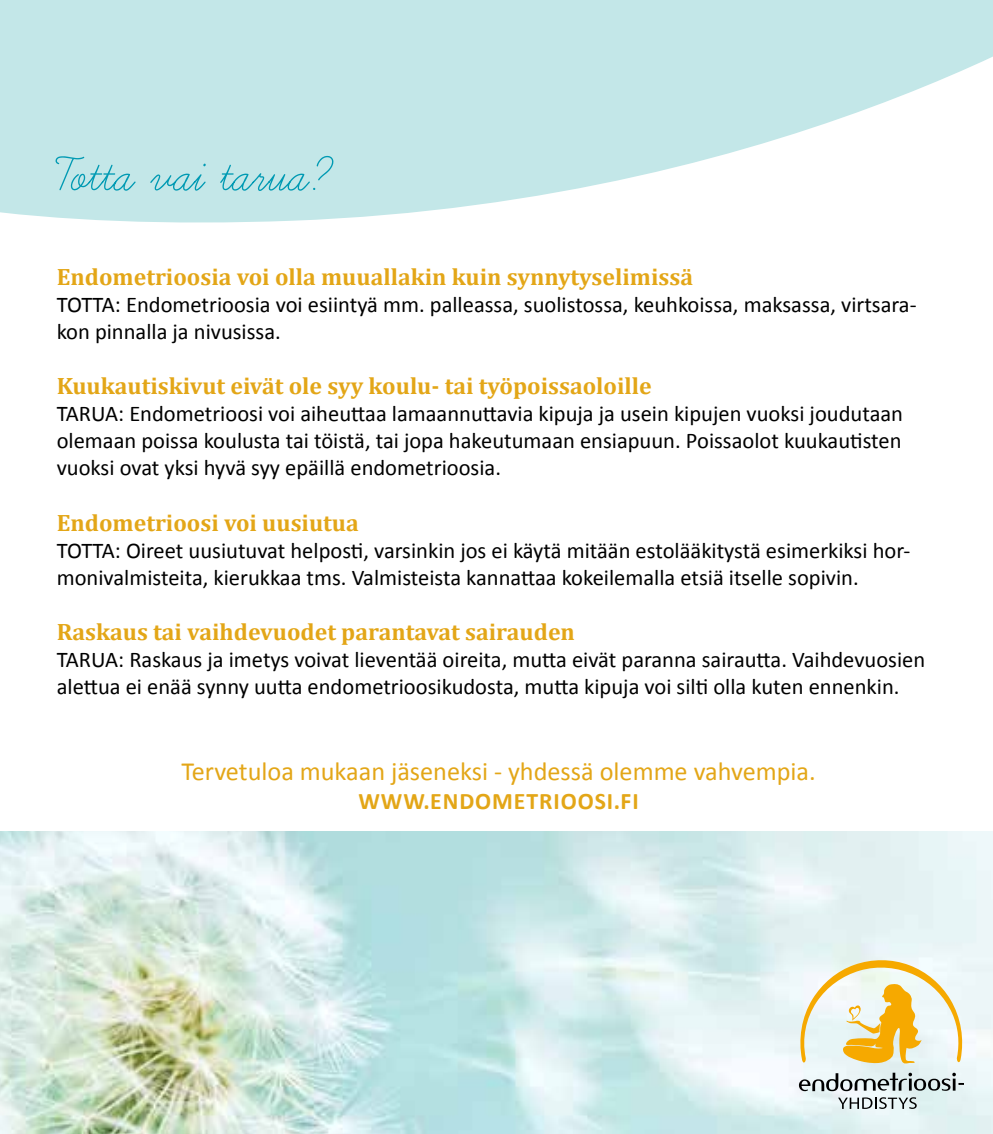
<style>
.page{position:relative;width:993px;height:1134px;background:#fff}
.page>*{position:absolute;margin:0;border:0;box-sizing:border-box;transform-origin:0 0}
.t1{font:26.25px "Calibri";color:#e3a617}
.t2{font:700 23.75px "Cambria";color:#e3a617}
.t3{font:700 23.75px "Calibri";letter-spacing:.04em;color:#e3a617}
.t4{font:22.5px/27px "Calibri";color:#000}
</style>
<div class="page">
<svg style="left:0;top:0;width:992px;height:223px;fill:#c3e7e8"></svg>
<img style="left:0;top:831px;width:992px;height:303px">
<svg style="left:837px;top:1097px;width:79px;height:12px"></svg>
<svg style="left:798px;top:1073px;width:165px;height:18px;background:#a8b0b2"></svg>
<svg style="left:797px;top:958px;width:167px;height:106px"></svg>
<svg style="left:55px;top:156px;width:278px;height:35px;background:#acdee1"></svg>
<p class="t2" style="left:57px;top:262px;width:637px">Endometrioosia voi olla muuallakin kuin synnytyselimissä</p>
<p class="t4" style="left:57px;top:290px;width:861px">TOTTA: Endometrioosia voi esiintyä mm. palleassa, suolistossa, keuhkoissa, maksassa, virtsara&shy;kon pinnalla ja nivusissa.</p>
<p class="t2" style="left:57px;top:372px;width:596px">Kuukautiskivut eivät ole syy koulu- tai työpoissaoloille</p>
<p class="t4" style="left:57px;top:399px;width:847px;text-align:justify">TARUA: Endometrioosi voi aiheuttaa lamaannuttavia kipuja ja usein kipujen vuoksi joudutaan olemaan poissa koulusta tai töistä, tai jopa hakeutumaan ensiapuun. Poissaolot kuukautisten vuoksi ovat yksi hyvä syy epäillä endometrioosia.</p>
<p class="t2" style="left:57px;top:508px;width:303px">Endometrioosi voi uusiutua</p>
<p class="t4" style="left:57px;top:536px;width:855px">TOTTA: Oireet uusiutuvat helposti, varsinkin jos ei käytä mitään estolääkitystä esimerkiksi hor&shy;monivalmisteita, kierukkaa tms. Valmisteista kannattaa kokeilemalla etsiä itselle sopivin.</p>
<p class="t2" style="left:57px;top:618px;width:519px">Raskaus tai vaihdevuodet parantavat sairauden</p>
<p class="t4" style="left:57px;top:645px;width:869px">TARUA: Raskaus ja imetys voivat lieventää oireita, mutta eivät paranna sairautta. Vaihdevuosien alettua ei enää synny uutta endometrioosikudosta, mutta kipuja voi silti olla kuten ennenkin.</p>
<p class="t1" style="left:181px;top:755px;width:635px">Tervetuloa mukaan jäseneksi - yhdessä olemme vahvempia.</p>
<p class="t3" style="left:358px;top:786px;width:281px">WWW.ENDOMETRIOOSI.FI</p>
</div>
